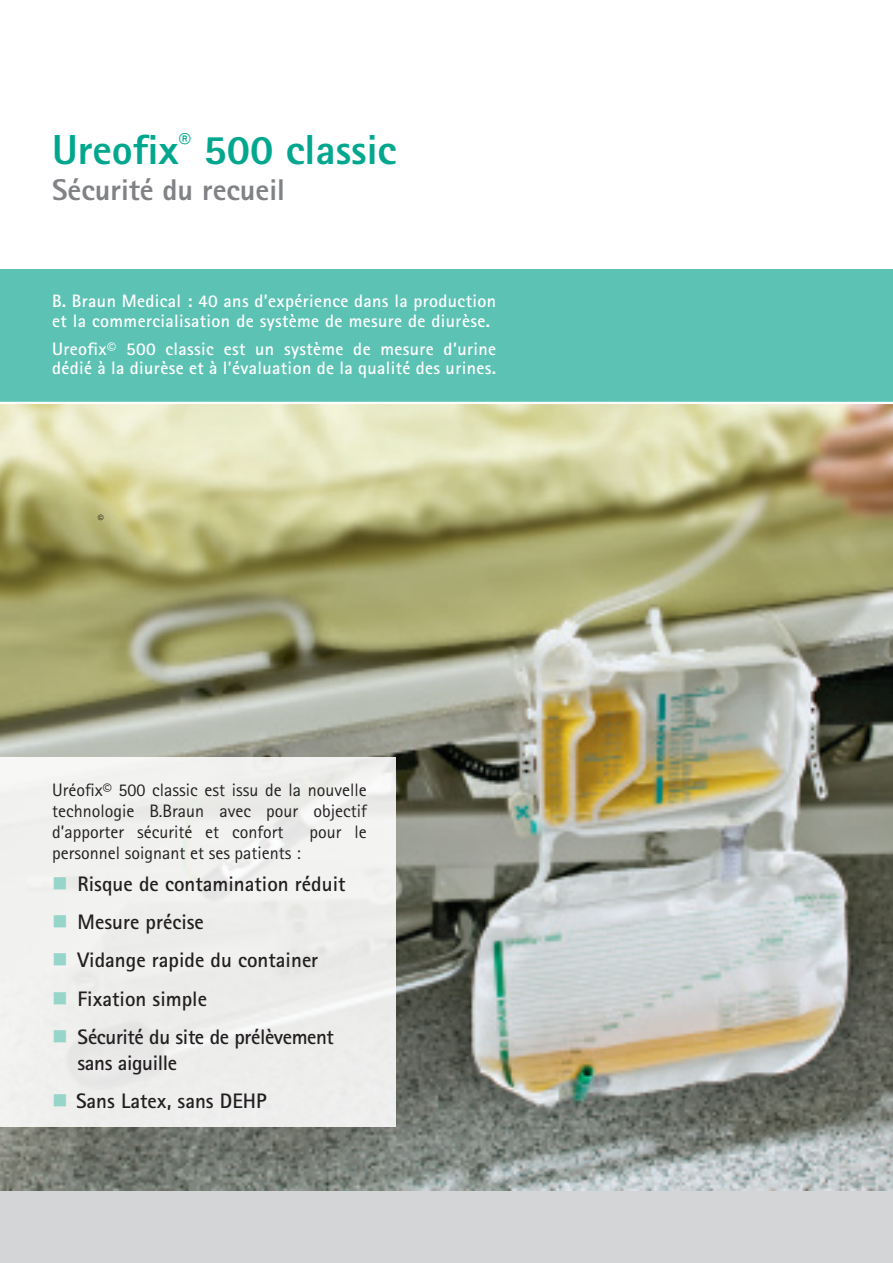
<style>
.page{position:relative;width:893px;height:1263px;background:#fff}
.page>*{position:absolute;margin:0;border:0;box-sizing:border-box;transform-origin:0 0}
._01_Variable_cover_h{font:800 42px "Rotis Sans Serif Pro";color:#00a78e}
._01_Variable_cover_h-2{font:800 30px "Rotis Sans Serif Pro";color:#808285}
._14_Small_continuous{font:700 21px "Rotis Sans Serif Pro";color:#231f20}
._14_Small_continuous-2{font:700 21px/25.5px "Rotis Sans Serif Pro";letter-spacing:-.02em;color:#231f20}
._12_Standard_continu{font:700 18px/19.5px "Rotis Sans Serif Pro";letter-spacing:.02em;color:#fff}
._12_Standard_continu-2{font:18px/21px "Rotis Sans Serif Pro";color:#231f20;text-align:justify}
._21_Source_reference{font:12px "Rotis Sans Serif Pro";color:#231f20}
.s1{color:#97d5cb}
</style>
<div class="page">
<div style="left:0;top:269px;width:893px;height:134px;background:#5cc3b4"></div>
<div style="left:0;top:405px;width:893px;height:858px;background:#d4d5d7"></div>
<img style="left:0;top:404px;width:893px;height:787px">
<hr style="left:0;top:402px;width:893px;height:2px;background:#fff">
<div style="left:0;top:757px;width:395px;height:370px;background:#efefee"></div>
<p class="_01_Variable_cover_h" style="left:52px;top:123px;width:346px">Ureofix<sup>®</sup> 500 classic</p>
<p class="_01_Variable_cover_h-2" style="left:52px;top:171px;width:234px">Sécurité du recueil</p>
<p class="_12_Standard_continu" style="left:52px;top:291px;width:445px">B. Braun Medical : 40 ans d’expérience dans la production et la commercialisation de système de mesure de diurèse.</p>
<p class="_12_Standard_continu" style="left:52px;top:339px;width:446px">Ureofix© 500 classic est un système de mesure d’urine dédié à la diurèse et à l’évaluation de la qualité des urines.</p>
<p class="_21_Source_reference" style="left:98px;top:511px;width:7px">©</p>
<p class="_12_Standard_continu-2" style="left:52px;top:780px;width:316px">Uréofix© 500 classic est issu de la nouvelle technologie B.Braun avec pour objectif d’apporter sécurité et confort</p>
<p class="_12_Standard_continu-2" style="left:309px;top:822px;width:59px">pour le</p>
<p class="_12_Standard_continu-2" style="left:52px;top:843px;width:250px">personnel soignant et ses patients :</p>
<p class="_14_Small_continuous" style="left:52px;top:870px;width:295px"><span class="s1">■</span> Risque de contamination réduit</p>
<p class="_14_Small_continuous" style="left:52px;top:909px;width:153px"><span class="s1">■</span> Mesure précise</p>
<p class="_14_Small_continuous" style="left:52px;top:947px;width:268px"><span class="s1">■</span> Vidange rapide du container</p>
<p class="_14_Small_continuous" style="left:52px;top:985px;width:156px"><span class="s1">■</span> Fixation simple</p>
<p class="_14_Small_continuous-2" style="left:78px;top:1024px;width:258px;text-indent:-25px"><span class="s1">■</span> Sécurité du site de prélèvement sans aiguille</p>
<p class="_14_Small_continuous" style="left:52px;top:1087px;width:216px"><span class="s1">■</span> Sans Latex, sans DEHP</p>
</div>
